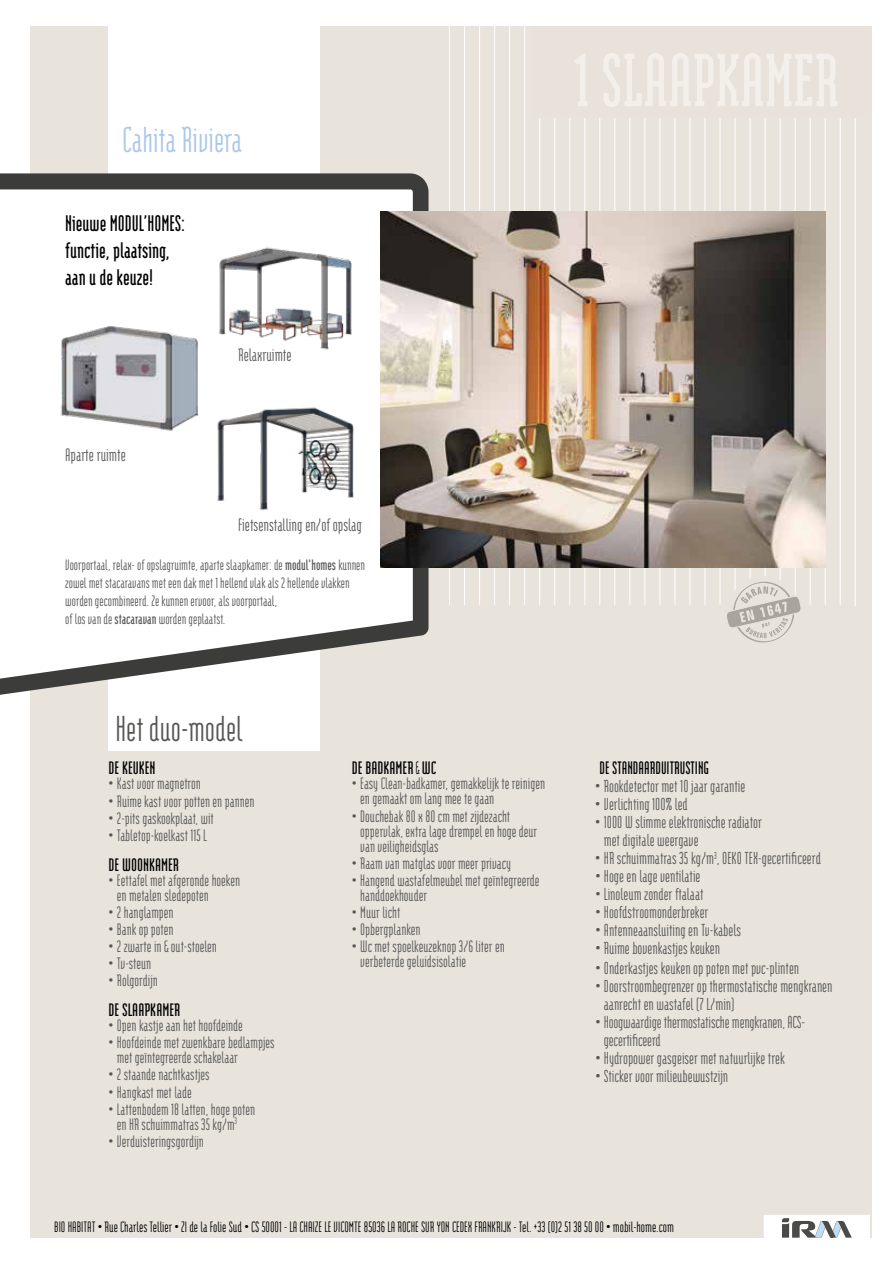
<style>
.page{position:relative;width:893px;height:1263px;background:#fff}
.page>*{position:absolute;margin:0;border:0;box-sizing:border-box;transform-origin:0 0}
.t1{font:36px "Modula OT Sans";color:#abc8e8}
.t2{font:36px "Modula OT Sans";color:#575756}
.t3{font:700 22.5px/27px "Modula OT Sans";color:#000}
.t4{font:18px "Modula OT Sans";color:#575756}
.t5{font:700 18px "Modula OT Sans";color:#000;scale:1.08 1}
.t6{font:700 18px "Modula OT Sans";color:#000}
.t7{font:17.25px/18px "Modula OT Sans";color:#575756}
.t8{font:16.5px/15px "Modula OT Sans";color:#575756}
.t9{font:15px/18px "Modula OT Sans";color:#575756}
.t10{font:15px "Modula OT Sans";color:#000}
.s1{font-weight:700}
.s2{font-weight:400}
</style>
<div class="page">
<div style="left:30px;top:26px;width:842px;height:1212px;background:#e8e3db"></div>
<svg style="left:855px;top:118px;width:1px;height:488px"></svg>
<svg style="left:659px;top:118px;width:1px;height:487px"></svg>
<svg style="left:674px;top:118px;width:1px;height:487px"></svg>
<svg style="left:689px;top:118px;width:1px;height:487px"></svg>
<svg style="left:704px;top:118px;width:1px;height:487px"></svg>
<svg style="left:810px;top:118px;width:1px;height:487px"></svg>
<svg style="left:825px;top:118px;width:1px;height:487px"></svg>
<svg style="left:840px;top:118px;width:1px;height:487px"></svg>
<svg style="left:644px;top:118px;width:1px;height:487px"></svg>
<svg style="left:449px;top:26px;width:1px;height:579px"></svg>
<svg style="left:464px;top:26px;width:1px;height:579px"></svg>
<svg style="left:479px;top:26px;width:1px;height:579px"></svg>
<svg style="left:494px;top:26px;width:1px;height:579px"></svg>
<svg style="left:509px;top:26px;width:1px;height:579px"></svg>
<svg style="left:524px;top:26px;width:1px;height:579px"></svg>
<svg style="left:539px;top:118px;width:1px;height:487px"></svg>
<svg style="left:554px;top:118px;width:1px;height:487px"></svg>
<svg style="left:569px;top:118px;width:1px;height:487px"></svg>
<svg style="left:584px;top:118px;width:1px;height:487px"></svg>
<svg style="left:599px;top:118px;width:1px;height:487px"></svg>
<svg style="left:614px;top:118px;width:1px;height:487px"></svg>
<svg style="left:629px;top:118px;width:1px;height:487px"></svg>
<div style="left:108px;top:26px;width:212px;height:725px;background:#fff"></div>
<div style="left:764px;top:1215px;width:106px;height:23px;background:#fff"></div>
<svg style="left:0;top:173px;width:429px;height:522px"></svg>
<svg style="left:719px;top:118px;width:83px;height:525px"></svg>
<svg style="left:782px;top:1218px;width:70px;height:20px"></svg>
<img style="left:55px;top:313px;width:171px;height:133px">
<img style="left:204px;top:402px;width:162px;height:114px">
<img style="left:204px;top:241px;width:162px;height:115px">
<img style="left:381px;top:212px;width:445px;height:356px">
<h1 class="t1" style="left:122px;top:120px;width:122px">Cahita Riviera</h1>
<h2 class="t3" style="left:65px;top:209px;width:121px">Nieuwe MODUL’HOMES: functie, plaatsing, aan u de keuze!</h2>
<p class="t4" style="left:65px;top:445px;width:62px">Aparte ruimte</p>
<p class="t4" style="left:238px;top:346px;width:55px">Relaxruimte</p>
<p class="t4" style="left:238px;top:516px;width:125px">Fietsenstalling en/of opslag</p>
<p class="t9" style="left:65px;top:556px;width:301px">Voorportaal, relax- of opslagruimte, aparte slaapkamer: de <span class="s1">modul'homes</span> kunnen zowel met stacaravans met een dak met 1 hellend vlak als 2 hellende vlakken worden gecombineerd. Ze kunnen ervoor, als voorportaal,<br>of los van de <span class="s1">stacaravan</span> worden geplaatst.</p>
<h1 class="t2" style="left:115px;top:709px;width:129px">Het duo-model</h1>
<p class="t5" style="left:108px;top:758px;width:45px">DE KEUKEN</p>
<p class="t8" style="left:108px;top:776px;width:94px">• Kast voor magnetron</p>
<p class="t8" style="left:108px;top:793px;width:148px">• Ruime kast voor potten en pannen</p>
<p class="t8" style="left:108px;top:810px;width:107px">• 2-pits gaskookplaat, wit</p>
<p class="t8" style="left:108px;top:827px;width:100px">• Tabletop-koelkast 115 L</p>
<p class="t5" style="left:108px;top:854px;width:67px">DE WOONKAMER</p>
<p class="t8" style="left:117px;top:872px;width:125px;text-indent:-8px">• Eettafel met afgeronde hoeken en metalen sledepoten</p>
<p class="t8" style="left:108px;top:904px;width:67px">• 2 hanglampen</p>
<p class="t8" style="left:108px;top:921px;width:67px">• Bank op poten</p>
<p class="t8" style="left:108px;top:939px;width:110px">• 2 zwarte in&amp;out-stoelen</p>
<p class="t8" style="left:108px;top:956px;width:44px">• Tv-steun</p>
<p class="t8" style="left:108px;top:973px;width:51px">• Rolgordijn</p>
<p class="t5" style="left:108px;top:1000px;width:68px">DE SLAAPKAMER</p>
<p class="t8" style="left:108px;top:1018px;width:136px">• Open kastje aan het hoofdeinde</p>
<p class="t8" style="left:117px;top:1035px;width:159px;text-indent:-8px">• Hoofdeinde met zwenkbare bedlampjes met geïntegreerde schakelaar</p>
<p class="t8" style="left:108px;top:1067px;width:103px">• 2 staande nachtkastjes</p>
<p class="t8" style="left:108px;top:1084px;width:85px">• Hangkast met lade</p>
<p class="t8" style="left:108px;top:1101px;width:148px;text-align:center">• Lattenbodem 18 latten, hoge poten en HR schuimmatras 35 kg/m<sup>3</sup></p>
<p class="t8" style="left:108px;top:1133px;width:97px">• Verduisteringsgordijn</p>
<p class="t5" style="left:352px;top:758px;width:80px">DE BADKAMER<span class="s2">&amp;</span> WC</p>
<p class="t8" style="left:360px;top:776px;width:186px;text-indent:-8px">• Easy Clean-badkamer, gemakkelijk te reinigen en gemaakt om lang mee te gaan</p>
<p class="t8" style="left:360px;top:808px;width:178px;text-indent:-8px">• Douchebak 80 x 80 cm met zijdezacht oppervlak, extra lage drempel en hoge deur van veiligheidsglas</p>
<p class="t8" style="left:352px;top:855px;width:161px">• Raam van matglas voor meer privacy</p>
<p class="t8" style="left:360px;top:872px;width:181px;text-indent:-8px">• Hangend wastafelmeubel met geïntegreerde handdoekhouder</p>
<p class="t8" style="left:352px;top:904px;width:50px">• Muur licht</p>
<p class="t8" style="left:352px;top:922px;width:70px">• Opbergplanken</p>
<p class="t8" style="left:360px;top:939px;width:146px;text-indent:-8px">• Wc met spoelkeuzeknop 3/6 liter en verbeterde geluidsisolatie</p>
<p class="t6" style="left:600px;top:758px;width:111px">DE STANDAARDUITRUSTING</p>
<p class="t7" style="left:595px;top:777px;width:152px">• Rookdetector met 10 jaar garantie</p>
<p class="t7" style="left:595px;top:795px;width:94px">• Verlichting 100% led</p>
<p class="t7" style="left:604px;top:813px;width:160px;text-indent:-9px">• 1000 W slimme elektronische radiator met digitale weergave</p>
<p class="t7" style="left:595px;top:849px;width:227px">• HR schuimmatras 35 kg/m<sup>3</sup>, OEKO TEX-gecertificeerd</p>
<p class="t7" style="left:595px;top:867px;width:107px">• Hoge en lage ventilatie</p>
<p class="t7" style="left:595px;top:885px;width:110px">• Linoleum zonder ftalaat</p>
<p class="t7" style="left:595px;top:903px;width:115px">• Hoofdstroomonderbreker</p>
<p class="t7" style="left:595px;top:921px;width:147px">• Antenneaansluiting en Tv-kabels</p>
<p class="t7" style="left:595px;top:939px;width:126px">• Ruime bovenkastjes keuken</p>
<p class="t7" style="left:595px;top:959px;width:205px">• Onderkastjes keuken op poten met pvc-plinten</p>
<p class="t7" style="left:604px;top:977px;width:230px;text-indent:-9px">• Doorstroombegrenzer op thermostatische mengkranen aanrecht en wastafel (7 L/min)</p>
<p class="t7" style="left:604px;top:1013px;width:203px;text-indent:-9px">• Hoogwaardige thermostatische mengkranen, ACS&shy;gecertificeerd</p>
<p class="t7" style="left:595px;top:1049px;width:191px">• Hydropower gasgeiser met natuurlijke trek</p>
<p class="t7" style="left:595px;top:1067px;width:134px">• Sticker voor milieubewustzijn</p>
<p class="t10" style="left:54px;top:1219px;width:621px">BIO HABITAT • Rue Charles Tellier • ZI de la Folie Sud • CS 50001 - LA CHAIZE LE VICOMTE 85036 LA ROCHE SUR YON CEDEX FRANKRIJK - Tel. +33 (0)2 51 38 50 00 • mobil-home.com</p>
</div>
